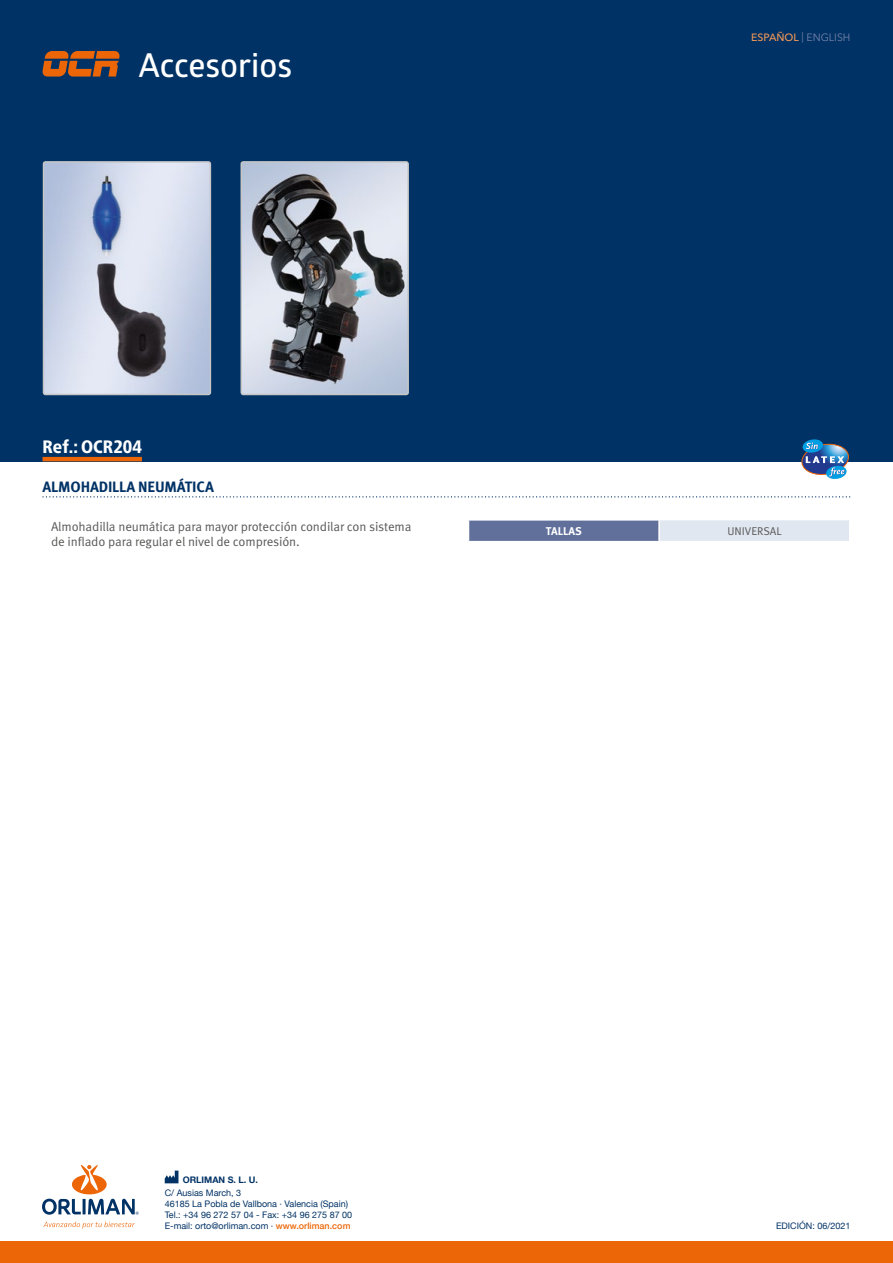
<style>
.page{position:relative;width:893px;height:1263px;background:#fff}
.page>*{position:absolute;margin:0;border:0;box-sizing:border-box;transform-origin:0 0}
.t1{font:600 33px "Glober";color:#fff}
.t2{font:800 condensed 18px "Frutiger Neue LTW1 G";color:#fff}
.t3{font:700 15px "Meta Pro";letter-spacing:-.01em;color:#003265}
.t4{font:12.75px/15px "Meta Pro Norm";letter-spacing:-.01em;color:#575756}
.t5{font:11.25px "Meta Pro Norm";color:#575756}
.t6{font:700 11.25px "Meta Pro";color:#fff}
.t7{font:10.5px "Avenir Next Cyr";color:#7884ab}
.t8{font:9px/10.8px "Helvetica Neue";color:#003265}
.t9{font:700 9px "Helvetica Neue";color:#003265}
.s1{font-weight:500;color:#f49855}
.s2{font-weight:500;color:#ec6608}
</style>
<div class="page">
<div style="left:0;top:0;width:893px;height:461px;background:#003265"></div>
<svg style="left:165px;top:1170px;width:13px;height:13px"></svg>
<div style="left:0;top:1242px;width:893px;height:21px;background:#ec6608"></div>
<svg style="left:43px;top:1221px;width:92px;height:8px"></svg>
<svg style="left:42px;top:1165px;width:97px;height:50px"></svg>
<svg style="left:801px;top:439px;width:49px;height:40px"></svg>
<svg style="left:43px;top:51px;width:77px;height:26px"></svg>
<hr style="left:43px;top:457px;width:99px;height:4px;background:#ec6608">
<svg style="left:43px;top:496px;width:807px;height:1px"></svg>
<div style="left:468px;top:519px;width:191px;height:23px;background:#60709b"></div>
<div style="left:659px;top:519px;width:191px;height:23px;background:#e1e7f1"></div>
<hr style="left:468px;top:519px;width:191px;height:1px;background:#fff">
<svg style="left:468px;top:520px;width:1px;height:21px"></svg>
<hr style="left:468px;top:541px;width:191px;height:1px;background:#fff">
<hr style="left:659px;top:519px;width:191px;height:1px;background:#fff">
<hr style="left:658px;top:520px;width:2px;height:21px;background:#fff">
<svg style="left:849px;top:520px;width:1px;height:21px"></svg>
<hr style="left:659px;top:541px;width:191px;height:1px;background:#fff">
<img style="left:46px;top:164px;width:162px;height:228px">
<div style="left:43px;top:161px;width:168px;height:234px;border:2px solid #c6c6c6;border-radius:2px"></div>
<img style="left:244px;top:164px;width:162px;height:228px">
<div style="left:241px;top:161px;width:168px;height:234px;border:2px solid #c6c6c6;border-radius:2px"></div>
<h1 class="t1" style="left:139px;top:42px;width:155px">Accesorios</h1>
<p class="t7" style="left:751px;top:31px;width:101px"><span class="s1">ESPAÑOL</span> | ENGLISH</p>
<h2 class="t2" style="left:43px;top:436px;width:101px">Ref.: OCR204</h2>
<h3 class="t3" style="left:43px;top:475px;width:173px">ALMOHADILLA NEUMÁTICA</h3>
<h3 class="t4" style="left:51px;top:518px;width:362px">Almohadilla neumática para mayor protección condilar con sistema de inflado para regular el nivel de compresión.</h3>
<p class="t6" style="left:546px;top:522px;width:37px">TALLAS</p>
<p class="t5" style="left:727px;top:522px;width:56px">UNIVERSAL</p>
<p class="t9" style="left:183px;top:1173px;width:77px">ORLIMAN S. L. U.</p>
<p class="t8" style="left:165px;top:1188px;width:189px">C/ Ausias March, 3<br>46185 La Pobla de Vallbona · Valencia (Spain)<br>Tel.: +34 96 272 57 04 - Fax: +34 96 275 87 00<br>E-mail: orto@orliman.com · <span class="s2">www.orliman.com</span></p>
<p class="t8" style="left:776px;top:1221px;width:76px">EDICIÓN: 06/2021</p>
</div>
